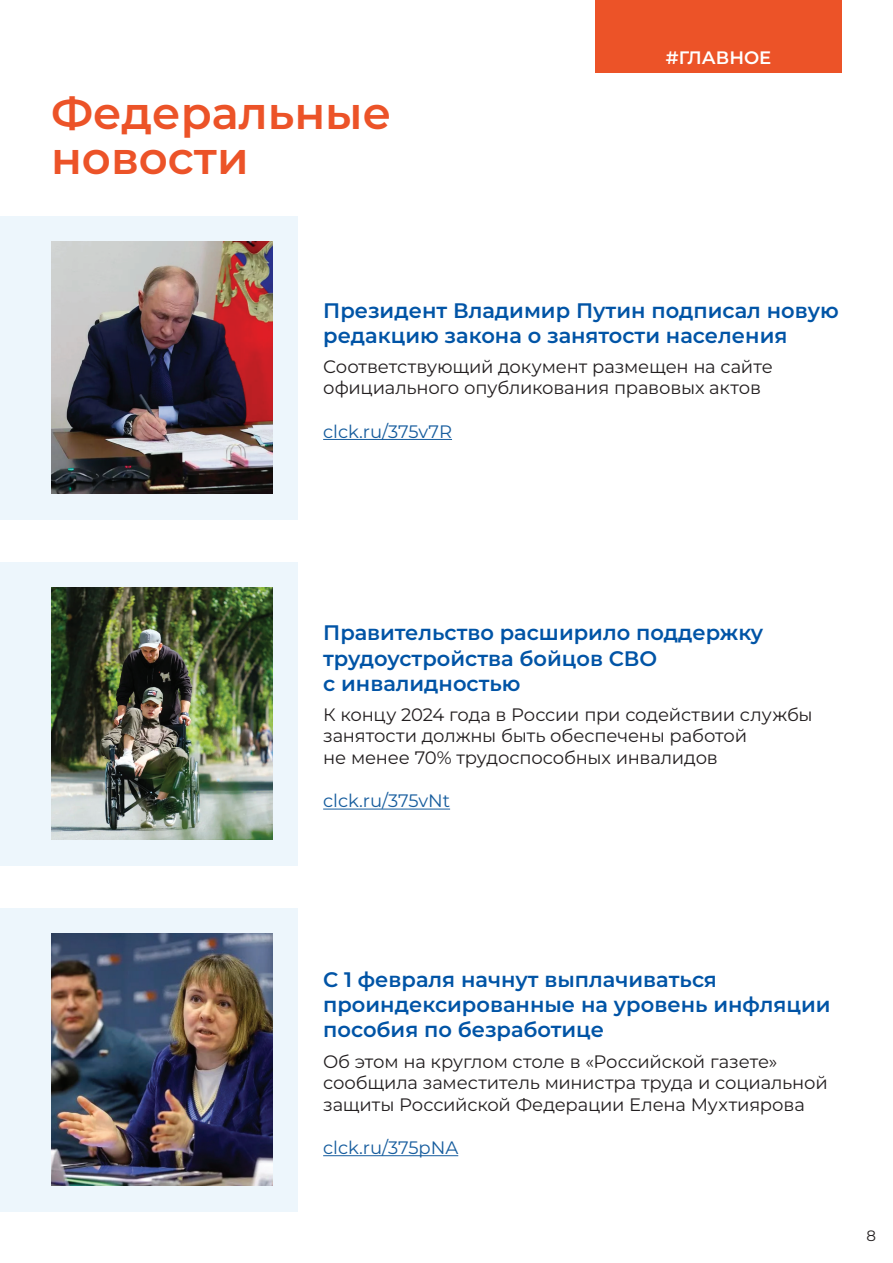
<style>
.page{position:relative;width:893px;height:1263px;background:#fff}
.page>*{position:absolute;margin:0;border:0;box-sizing:border-box;transform-origin:0 0}
.t1{font:600 45px/45px "Montserrat";color:#ec5328}
.t2{font:600 21px/25.2px "Montserrat";color:#0154a6}
.t3{font:18px/21.6px "Montserrat";letter-spacing:-.01em;color:#231f20}
.t4{font:18px "Montserrat";letter-spacing:-.005em;color:#175d9e}
.t5{font:600 18px "Montserrat";color:#fff}
.t6{font:15px "Montserrat";color:#231f20}
</style>
<div class="page">
<div style="left:595px;top:0;width:247px;height:72px;background:#ec5328"></div>
<div style="left:0;top:216px;width:298px;height:303px;background:#edf6fc"></div>
<hr style="left:323px;top:439px;width:129px;height:1px;background:#175d9e">
<img style="left:51px;top:241px;width:221px;height:252px">
<div style="left:0;top:562px;width:298px;height:304px;background:#edf6fc"></div>
<hr style="left:323px;top:809px;width:127px;height:1px;background:#175d9e">
<img style="left:51px;top:588px;width:221px;height:251px">
<div style="left:0;top:908px;width:298px;height:304px;background:#edf6fc"></div>
<hr style="left:323px;top:1155px;width:135px;height:1px;background:#175d9e">
<img style="left:51px;top:934px;width:221px;height:252px">
<h1 class="t1" style="left:51px;top:89px;width:342px">Федеральные новости</h1>
<p class="t5" style="left:666px;top:45px;width:107px">#ГЛАВНОЕ</p>
<p class="t2" style="left:323px;top:297px;width:517px">Президент Владимир Путин подписал новую редакцию закона о занятости населения</p>
<p class="t3" style="left:323px;top:355px;width:451px">Соответствующий документ размещен на сайте официального опубликования правовых актов</p>
<p class="t4" style="left:323px;top:419px;width:130px">clck.ru/375v7R</p>
<p class="t2" style="left:323px;top:620px;width:441px">Правительство расширило поддержку трудоустройства бойцов СВО<br>с инвалидностью</p>
<p class="t3" style="left:323px;top:703px;width:491px">К концу 2024 года в России при содействии службы занятости должны быть обеспечены работой<br>не менее 70% трудоспособных инвалидов</p>
<p class="t4" style="left:323px;top:789px;width:128px">clck.ru/375vNt</p>
<p class="t2" style="left:323px;top:966px;width:509px">С 1 февраля начнут выплачиваться проиндексированные на уровень инфляции пособия по безработице</p>
<p class="t3" style="left:323px;top:1050px;width:506px">Об этом на круглом столе в «Российской газете» сообщила заместитель министра труда и социальной защиты Российской Федерации Елена Мухтиярова</p>
<p class="t4" style="left:323px;top:1135px;width:137px">clck.ru/375pNA</p>
<p class="t6" style="left:866px;top:1226px;width:11px">8</p>
</div>
